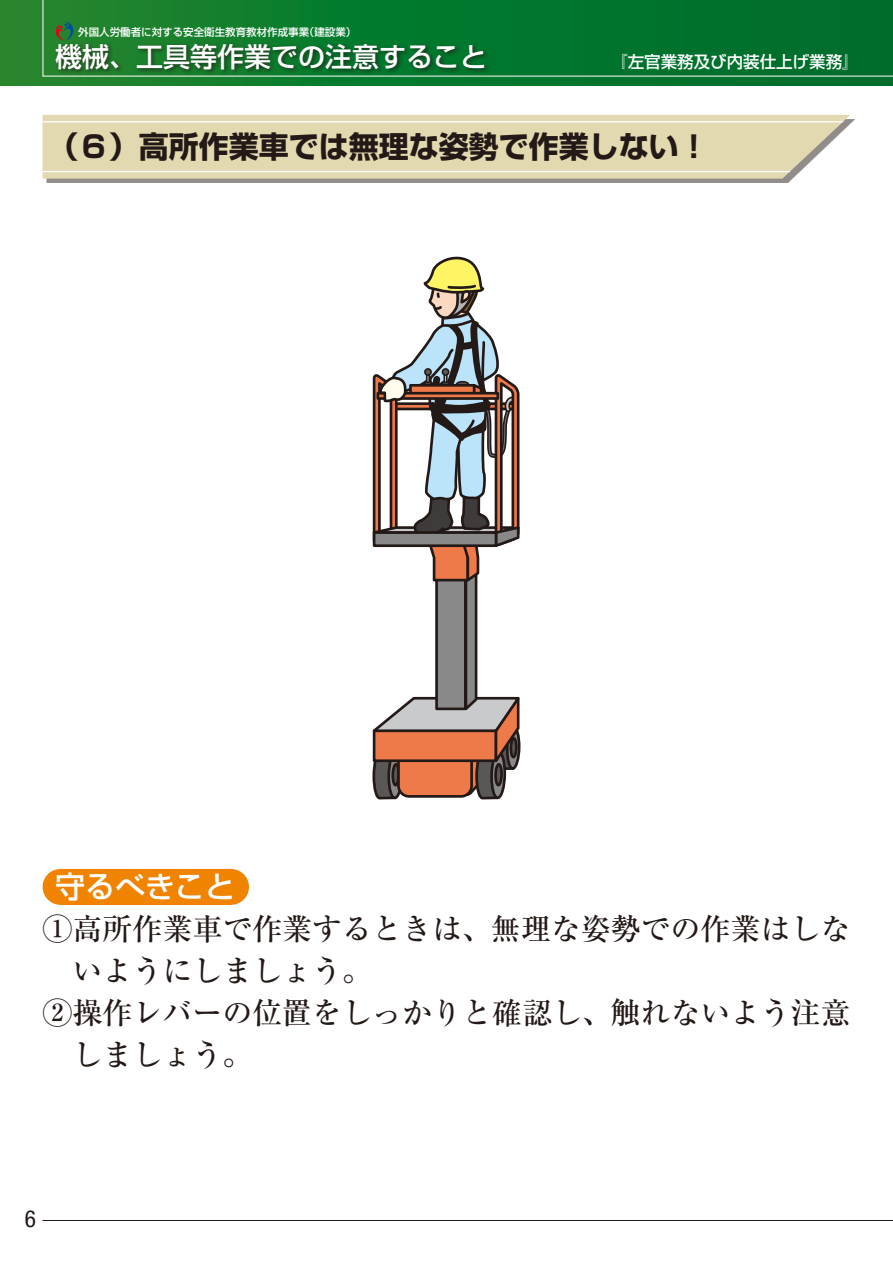
<style>
.page{position:relative;width:893px;height:1263px;background:#fff}
.page>*{position:absolute;margin:0;border:0;box-sizing:border-box;transform-origin:0 0}
.t1{font:500 30px "Ryumin Pro";color:#231916}
.t2{font:700 30px "Shin Go Pro";color:#231916}
.t3{font:500 30px "Shin Go Pro";color:#fff}
.t4{font:500 27px "Shin Go Pro";color:#fff}
.t5{font:condensed 23.4px "Helvetica Neue LT Std";color:#231916}
.t6{font:500 16.5px "Shin Go Pro";color:#fff}
.t7{font:500 10.5px "Shin Go Pro";color:#fff}
</style>
<div class="page">
<hr style="left:43px;top:1220px;width:850px;height:1px;background:#231916">
<div style="left:0;top:0;width:893px;height:85px;background:linear-gradient(to right,#1e862d,#006c2c)"></div>
<svg style="left:42px;top:0;width:851px;height:77px;background:#0a7830"></svg>
<svg style="left:372px;top:257px;width:148px;height:542px"></svg>
<div style="left:53px;top:41px;width:438px;height:34px;background:#231916;opacity:.75"></div>
<svg style="left:56px;top:21px;width:17px;height:20px"></svg>
<div style="left:47px;top:119px;width:808px;height:64px;background:#231916;opacity:.5"></div>
<svg style="left:43px;top:115px;width:807px;height:64px;background:#e2d9b2"></svg>
<svg style="left:43px;top:121px;width:801px;height:1px"></svg>
<svg style="left:43px;top:171px;width:748px;height:1px"></svg>
<div style="left:65px;top:869px;width:163px;height:36px;background:#f08300"></div>
<hr style="left:61px;top:869px;width:1px;height:36px;background:#f08300">
<hr style="left:230px;top:869px;width:1px;height:36px;background:#f08300">
<p class="t7" style="left:78px;top:23px;width:280px">外国人労働者に対する安全衛生教育教材作成事業（建設業）</p>
<p class="t4" style="left:55px;top:34px;width:433px">機械、工具等作業での注意すること</p>
<p class="t6" style="left:611px;top:48px;width:249px">『左官業務及び内装仕上げ業務』</p>
<p class="t2" style="left:49px;top:123px;width:662px">（６）高所作業車では無理な姿勢で作業しない！</p>
<p class="t3" style="left:55px;top:862px;width:182px">守るべきこと</p>
<p class="t1" style="left:43px;top:905px;width:809px">①高所作業車で作業するときは、無理な姿勢での作業はしな</p>
<p class="t1" style="left:72px;top:947px;width:301px">いようにしましょう。</p>
<p class="t1" style="left:43px;top:989px;width:809px">②操作レバーの位置をしっかりと確認し、触れないよう注意</p>
<p class="t1" style="left:72px;top:1031px;width:181px">しましょう。</p>
<p class="t5" style="left:25px;top:1205px;width:13px">6</p>
</div>
